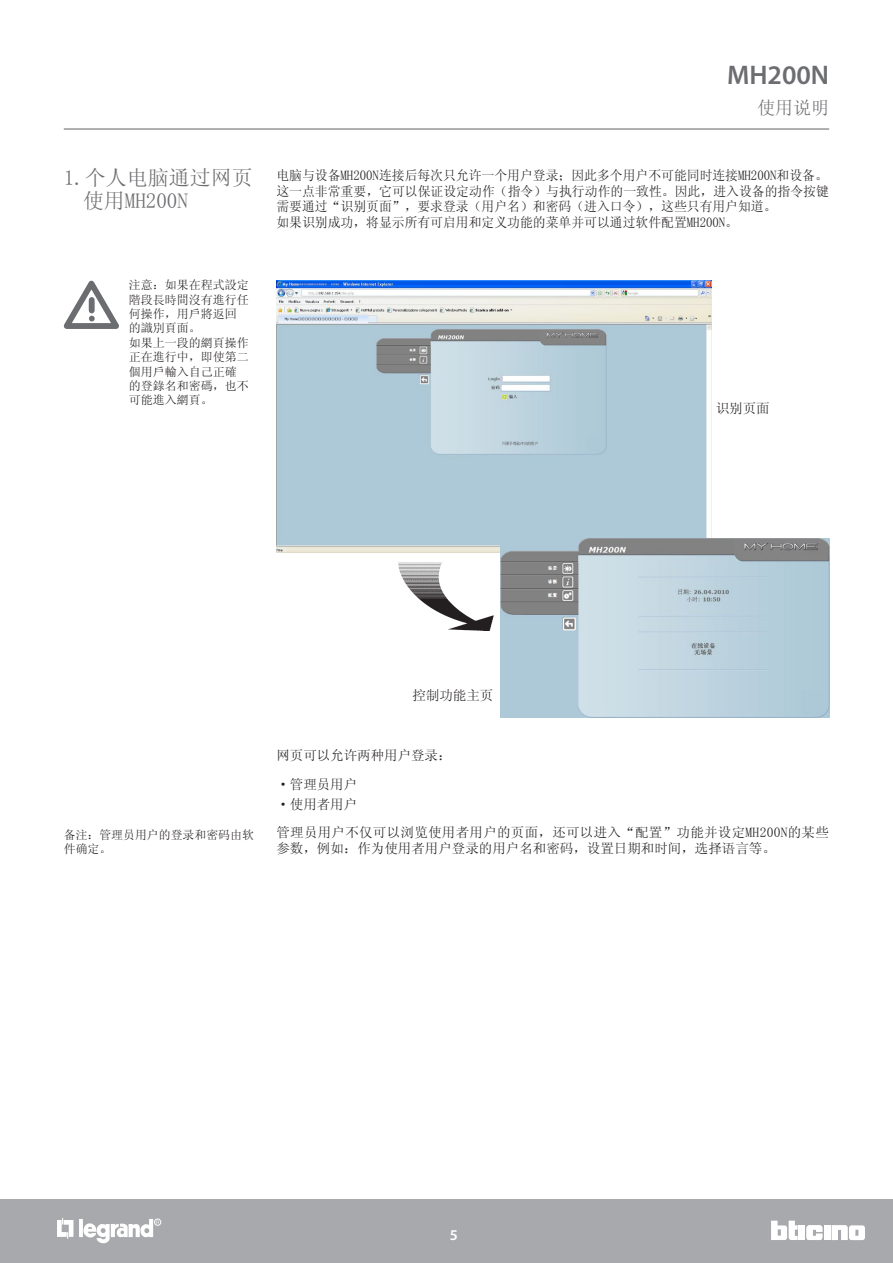
<style>
.page{position:relative;width:893px;height:1263px;background:#fff}
.page>*{position:absolute;margin:0;border:0;box-sizing:border-box;transform-origin:0 0}
.t1{font:600 27px "Myriad Pro";color:#6c6d70}
.t2{font:21px/22.5px "Sim Sun";color:#6c6d70}
.t3{font:18px "Sim Sun";color:#6c6d70}
.t4{font:600 15px "Myriad Pro";color:#fff}
.t5{font:13.5px/15.8px "Sim Sun";color:#231f20;scale:.95 1}
.t6{font:13.5px/28.5px "Sim Sun";color:#231f20}
.t7{font:13.5px/28.5px "Sim Sun";letter-spacing:.02em;color:#231f20}
.t8{font:12px/14.4px "Sim Sun";color:#231f20}
</style>
<div class="page">
<hr style="left:64px;top:128px;width:765px;height:2px;background:#939598">
<div style="left:0;top:1199px;width:893px;height:64px;background:#a8a9ad"></div>
<div style="left:799px;top:1225px;width:6px;height:15px;background:#fff"></div>
<div style="left:824px;top:1225px;width:6px;height:15px;background:#fff"></div>
<svg style="left:832px;top:1225px;width:33px;height:15px"></svg>
<svg style="left:771px;top:1220px;width:27px;height:20px"></svg>
<svg style="left:806px;top:1225px;width:16px;height:15px"></svg>
<hr style="left:79px;top:1219px;width:4px;height:18px;background:#fff">
<svg style="left:57px;top:1218px;width:16px;height:20px"></svg>
<div style="left:154px;top:1219px;width:7px;height:6px;border:1px solid #fff;border-radius:50%"></div>
<svg style="left:83px;top:1219px;width:76px;height:25px"></svg>
<img style="left:276px;top:281px;width:436px;height:272px">
<img style="left:501px;top:538px;width:328px;height:179px">
<img style="left:398px;top:562px;width:95px;height:69px">
<svg style="left:63px;top:280px;width:56px;height:49px"></svg>
<h1 class="t1" style="left:727px;top:58px;width:104px">MH200N</h1>
<h3 class="t3" style="left:757px;top:99px;width:73px">使用说明</h3>
<h2 class="t2" style="left:83px;top:166px;width:171px;text-indent:-19px">1.个人电脑通过网页使用MH200N</h2>
<p class="t5" style="left:276px;top:167px;width:583px">电脑与设备MH200N连接后每次只允许一个用户登录；因此多个用户不可能同时连接MH200N和设备。这一点非常重要，它可以保证设定动作（指令）与执行动作的一致性。因此，进入设备的指令按键需要通过“识别页面”，要求登录（用户名）和密码（进入口令），这些只有用户知道。<br>如果识别成功，将显示所有可启用和定义功能的菜单并可以通过软件配置MH200N。</p>
<p class="t8" style="left:129px;top:278px;width:121px">注意：如果在程式設定階段長時間沒有進行任何操作，用戶將返回的識別頁面。<br>如果上一段的網頁操作正在進行中，即使第二個用戶輸入自己正確的登錄名和密碼，也不可能進入網頁。</p>
<p class="t6" style="left:716px;top:394px;width:55px">识别页面</p>
<p class="t8" style="left:64px;top:827px;width:192px">备注：管理员用户的登录和密码由软件确定。</p>
<p class="t6" style="left:412px;top:681px;width:82px">控制功能主页</p>
<p class="t6" style="left:276px;top:741px;width:177px">网页可以允许两种用户登录：·管理员用户</p>
<p class="t7" style="left:276px;top:790px;width:554px">·使用者用户<br>管理员用户不仅可以浏览使用者用户的页面，还可以进入“配置”功能并设定MH200N的某些</p>
<p class="t6" style="left:276px;top:834px;width:501px">参数，例如：作为使用者用户登录的用户名和密码，设置日期和时间，选择语言等。</p>
<p class="t4" style="left:450px;top:1225px;width:10px">5</p>
</div>
